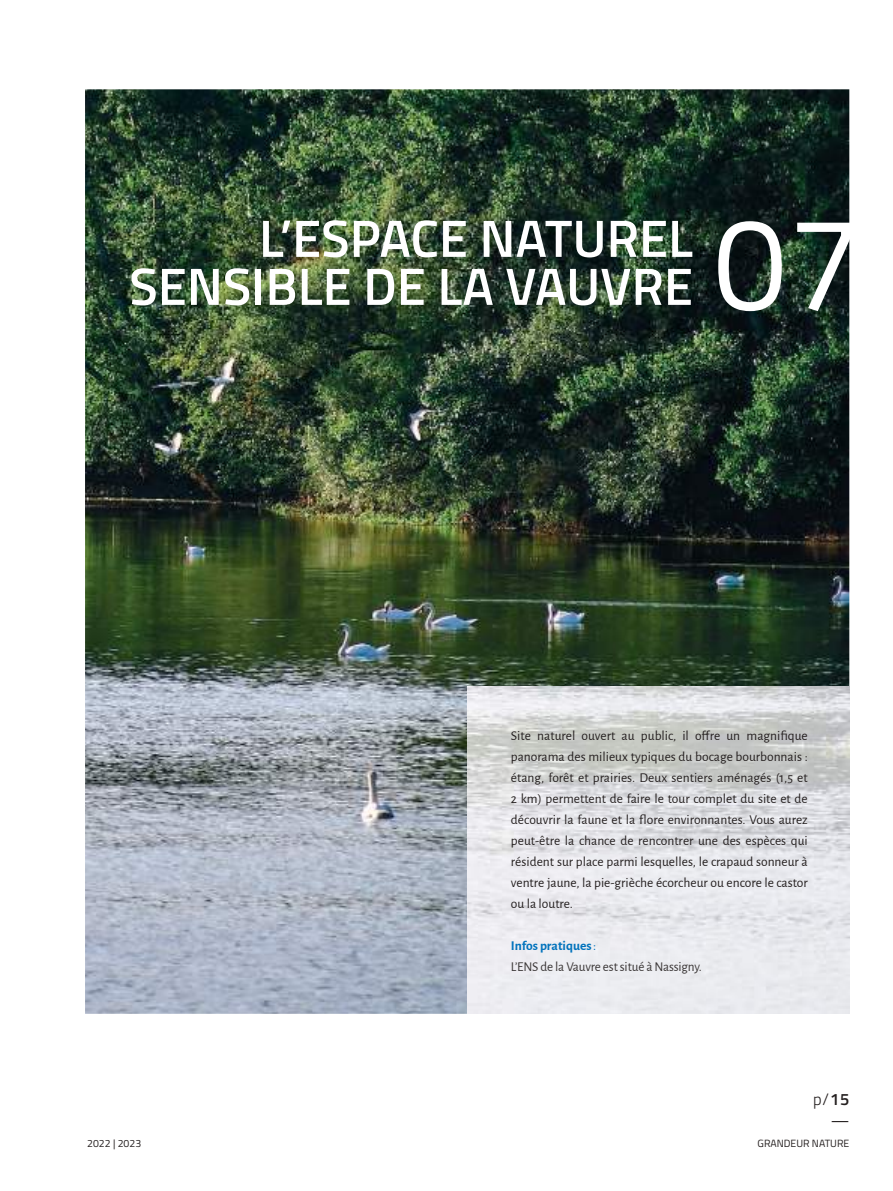
<style>
.page{position:relative;width:893px;height:1191px;background:#fff}
.page>*{position:absolute;margin:0;border:0;box-sizing:border-box;transform-origin:0 0}
.t1{font:132px "Titillium Web";color:#fff}
.t2{font:600 52.5px/48px "Titillium Web";color:#fff;text-align:right}
.t3{font:300 16.5px/21px "Titillium Web";color:#241f1f;text-align:right}
.t4{font:13.5px/21px "Alegreya Sans";color:#241f1f;text-align:justify}
.t5{font:13.5px/21px "Alegreya Sans";letter-spacing:-.01em;color:#393535}
.t6{font:10.5px "Titillium Web";color:#241f1f}
.s1{font-weight:700;color:#0072bc}
.s2{color:#0072bc}
.s3{font-weight:600}
.s4{font-weight:400}
</style>
<div class="page">
<img style="left:85px;top:89px;width:764px;height:924px">
<img style="left:467px;top:687px;width:382px;height:326px">
<h2 class="t2" style="left:129px;top:212px;width:565px">L’ESPACE NATUREL<br>SENSIBLE DE LA VAUVRE</h2>
<h1 class="t1" style="left:713px;top:167px;width:149px">07</h1>
<p class="t6" style="left:87px;top:1135px;width:56px">2022 | 2023</p>
<p class="t4" style="left:511px;top:724px;width:298px">Site naturel ouvert au public, il offre un magnifique panorama des milieux typiques du bocage bourbonnais : étang, forêt et prairies. Deux sentiers aménagés (1,5 et 2 km) permettent de faire le tour complet du site et de découvrir la faune et la flore environnantes. Vous aurez peut-être la chance de rencontrer une des espèces qui résident sur place parmi lesquelles, le crapaud sonneur à ventre jaune, la pie-grièche écorcheur ou encore le castor ou la loutre.</p>
<p class="t5" style="left:511px;top:934px;width:193px"><span class="s1">Infos pratiques</span> <span class="s2">:<br></span>L’ENS de la Vauvre est situé à Nassigny.</p>
<p class="t3" style="left:813px;top:1087px;width:38px">p/<span class="s3">15 </span><span class="s4">—</span></p>
<p class="t6" style="left:757px;top:1135px;width:93px">GRANDEUR NATURE</p>
</div>
